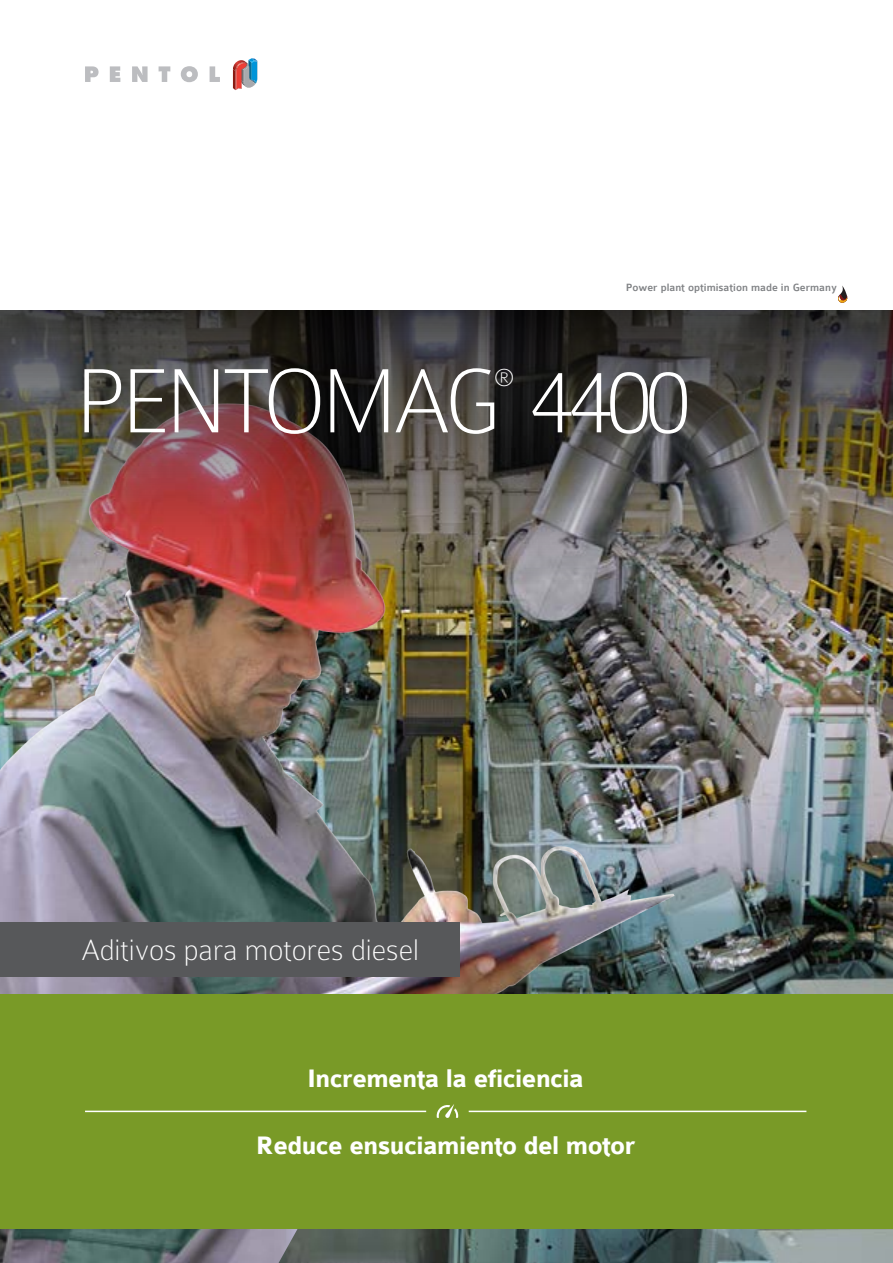
<style>
.page{position:relative;width:893px;height:1263px;background:#fff}
.page>*{position:absolute;margin:0;border:0;box-sizing:border-box;transform-origin:0 0}
.t1{font:100 97.5px "Colaborate";letter-spacing:-.06em;color:#fff}
.t2{font:100 31.5px "Colaborate";color:#fff}
.t3{font:700 27px "Colaborate";letter-spacing:-.02em;color:#fff}
.t4{font:100 26.25px "Colaborate";color:#fff}
.t5{font:500 11.25px "Colaborate";color:#808285}
</style>
<div class="page">
<img style="left:354px;top:1228px;width:539px;height:35px">
<img style="left:0;top:1228px;width:354px;height:35px">
<img style="left:0;top:310px;width:893px;height:684px">
<div style="left:0;top:994px;width:893px;height:234px;background:#799a27"></div>
<svg style="left:838px;top:285px;width:10px;height:18px"></svg>
<svg style="left:85px;top:66px;width:14px;height:16px"></svg>
<svg style="left:110px;top:66px;width:10px;height:16px"></svg>
<svg style="left:132px;top:66px;width:16px;height:16px"></svg>
<svg style="left:159px;top:66px;width:11px;height:16px"></svg>
<svg style="left:181px;top:66px;width:17px;height:16px"></svg>
<svg style="left:210px;top:66px;width:10px;height:16px"></svg>
<svg style="left:233px;top:58px;width:24px;height:32px"></svg>
<div style="left:0;top:922px;width:459px;height:54px;background:#57585a"></div>
<hr style="left:85px;top:1111px;width:341px;height:1px;background:#fff">
<hr style="left:469px;top:1111px;width:337px;height:1px;background:#fff">
<svg style="left:437px;top:1104px;width:21px;height:14px"></svg>
<p class="t5" style="left:626px;top:281px;width:213px">Power plant optimisation made in Germany</p>
<h1 class="t1" style="left:75px;top:351px;width:617px">PENTOMAG 4400</h1>
<p class="t4" style="left:495px;top:364px;width:20px">®</p>
<p class="t2" style="left:81px;top:933px;width:340px">Aditivos para motores diesel</p>
<p class="t3" style="left:308px;top:1064px;width:278px">Incrementa la eficiencia</p>
<p class="t3" style="left:256px;top:1131px;width:381px">Reduce ensuciamiento del motor</p>
</div>
